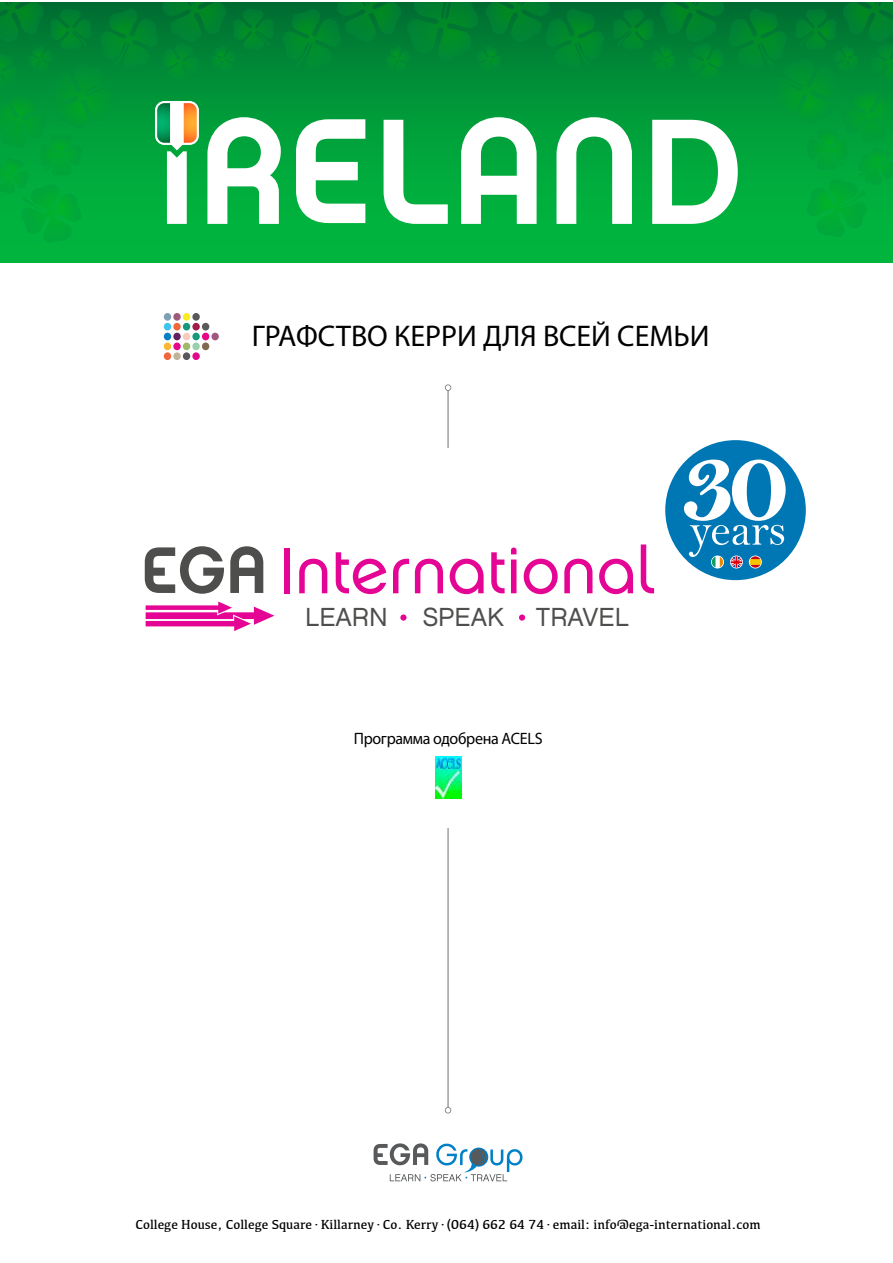
<style>
.page{position:relative;width:893px;height:1263px;background:#fff}
.page>*{position:absolute;margin:0;border:0;box-sizing:border-box;transform-origin:0 0}
.t1{font:149.55px "Chalet New York Nineteen Seventy";color:#fff}
.t2{font:30px "Myriad Pro";color:#000}
.t3{font:26.1px "Chalet London Nineteen Eighty";color:#4e4e4d}
.t4{font:16.5px "Myriad Pro";letter-spacing:-.02em;color:#000}
.t5{font:13.5px "Kefa";color:#000}
</style>
<div class="page">
<hr style="left:448px;top:387px;width:1px;height:723px;background:#707274">
<svg style="left:445px;top:384px;width:6px;height:7px"></svg>
<svg style="left:445px;top:1107px;width:6px;height:6px"></svg>
<svg style="left:374px;top:1143px;width:148px;height:38px"></svg>
<div style="left:0;top:2px;width:893px;height:261px;background:#00b43e"></div>
<svg style="left:0;top:3px;width:893px;height:239px"></svg>
<div style="left:100px;top:448px;width:631px;height:379px;background:#fff"></div>
<img style="left:435px;top:756px;width:26px;height:43px">
<div style="left:164px;top:352px;width:7px;height:8px;background:#ef673b;border-radius:50%"></div>
<div style="left:173px;top:352px;width:8px;height:8px;background:#c0b399;border-radius:50%"></div>
<div style="left:183px;top:352px;width:7px;height:8px;background:#59595b;border-radius:50%"></div>
<div style="left:192px;top:352px;width:8px;height:8px;background:#e70889;border-radius:50%"></div>
<div style="left:164px;top:342px;width:7px;height:8px;background:#fab730;border-radius:50%"></div>
<div style="left:173px;top:342px;width:8px;height:8px;background:#e70889;border-radius:50%"></div>
<div style="left:183px;top:342px;width:7px;height:8px;background:#9fba67;border-radius:50%"></div>
<div style="left:192px;top:342px;width:8px;height:8px;background:#98d0ab;border-radius:50%"></div>
<div style="left:202px;top:342px;width:7px;height:8px;background:#806b50;border-radius:50%"></div>
<div style="left:164px;top:333px;width:7px;height:7px;background:#0680c2;border-radius:50%"></div>
<div style="left:173px;top:333px;width:8px;height:7px;background:#652061;border-radius:50%"></div>
<div style="left:183px;top:333px;width:7px;height:7px;background:#f9cbbc;border-radius:50%"></div>
<div style="left:192px;top:333px;width:8px;height:7px;background:#17997e;border-radius:50%"></div>
<div style="left:202px;top:333px;width:7px;height:7px;background:#e70889;border-radius:50%"></div>
<div style="left:211px;top:333px;width:8px;height:7px;background:#9f597c;border-radius:50%"></div>
<div style="left:164px;top:323px;width:7px;height:7px;background:#40c3ec;border-radius:50%"></div>
<div style="left:173px;top:323px;width:8px;height:7px;background:#ef673b;border-radius:50%"></div>
<div style="left:183px;top:323px;width:7px;height:7px;background:#17997e;border-radius:50%"></div>
<div style="left:192px;top:323px;width:8px;height:7px;background:#a01c49;border-radius:50%"></div>
<div style="left:202px;top:323px;width:7px;height:7px;background:#59595b;border-radius:50%"></div>
<div style="left:164px;top:313px;width:7px;height:8px;background:#7fa0b4;border-radius:50%"></div>
<div style="left:173px;top:313px;width:8px;height:8px;background:#9f597c;border-radius:50%"></div>
<div style="left:183px;top:313px;width:7px;height:8px;background:#fbeb22;border-radius:50%"></div>
<div style="left:192px;top:313px;width:8px;height:8px;background:#59595b;border-radius:50%"></div>
<div style="left:665px;top:440px;width:141px;height:140px;background:#0077b5;border-radius:50%"></div>
<svg style="left:684px;top:460px;width:102px;height:108px"></svg>
<svg style="left:145px;top:546px;width:118px;height:48px"></svg>
<div style="left:284px;top:548px;width:5px;height:45px;background:#e50594"></div>
<svg style="left:299px;top:559px;width:28px;height:34px"></svg>
<svg style="left:336px;top:552px;width:50px;height:42px"></svg>
<svg style="left:393px;top:558px;width:16px;height:35px"></svg>
<svg style="left:415px;top:559px;width:28px;height:34px"></svg>
<svg style="left:450px;top:559px;width:34px;height:35px"></svg>
<svg style="left:491px;top:552px;width:14px;height:42px"></svg>
<svg style="left:511px;top:547px;width:5px;height:46px"></svg>
<svg style="left:524px;top:559px;width:34px;height:35px"></svg>
<svg style="left:564px;top:559px;width:28px;height:34px"></svg>
<svg style="left:599px;top:559px;width:34px;height:35px"></svg>
<svg style="left:641px;top:544px;width:13px;height:50px"></svg>
<svg style="left:145px;top:601px;width:130px;height:30px"></svg>
<svg style="left:400px;top:614px;width:7px;height:7px"></svg>
<div style="left:519px;top:614px;width:6px;height:7px;background:#e50594;border-radius:50%"></div>
<h1 class="t1" style="left:287px;top:80px;width:86px">E</h1>
<h2 class="t2" style="left:252px;top:318px;width:459px">ГРАФСТВО КЕРРИ ДЛЯ ВСЕЙ СЕМЬИ</h2>
<h3 class="t3" style="left:305px;top:601px;width:84px">LEARN</h3>
<h3 class="t3" style="left:423px;top:601px;width:208px">SPEAK TRAVEL</h3>
<p class="t4" style="left:354px;top:728px;width:190px">Программа одобрена ACELS</p>
<p class="t5" style="left:135px;top:1216px;width:627px">College House, College Square · Killarney · Co. Kerry · (064) 662 64 74 · email: info@ega-international.com</p>
</div>
